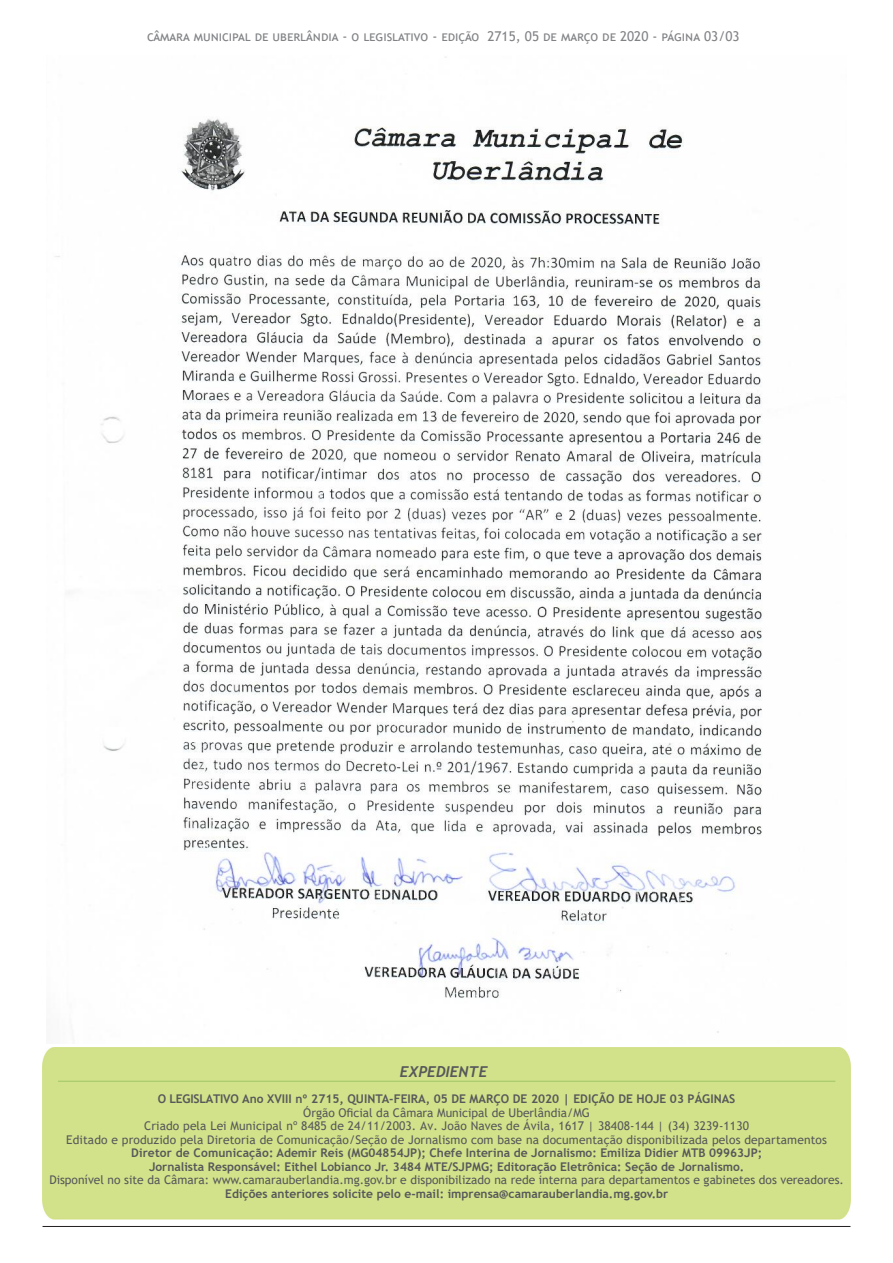
<style>
.page{position:relative;width:893px;height:1263px;background:#fff}
.page>*{position:absolute;margin:0;border:0;box-sizing:border-box;transform-origin:0 0}
.t1{font:italic 700 15px "Trebuchet";color:#57585a}
.t2{font:13.5px "Trebuchet MS";color:#808285}
.t3{font:12px/13.5px "Trebuchet MS";letter-spacing:.01em;color:#57585a;text-align:center}
.t4{font:700 12px "Trebuchet MS";color:#57585a}
.s1{font-weight:700}
</style>
<div class="page">
<hr style="left:43px;top:1226px;width:807px;height:1px;background:#231f20">
<hr style="left:58px;top:1081px;width:777px;height:1px;background:#9ec566">
<img style="left:55px;top:57px;width:707px;height:976px">
<p class="t2" style="left:147px;top:28px;width:594px">câmara municipal de uberlândia - o legislativo - edição 2715, 05 de março de 2020 - página 03/03</p>
<p class="t1" style="left:400px;top:1062px;width:90px">EXPEDIENTE</p>
<p class="t4" style="left:158px;top:1091px;width:579px">O LEGISLATIVO Ano XVIII nº 2715, QUINTA-FEIRA, 05 DE MARÇO DE 2020 | EDIÇÃO DE HOJE 03 PÁGINAS</p>
<p class="t3" style="left:303px;top:1106px;width:288px">Órgão Oficial da Câmara Municipal de Uberlândia/MG</p>
<p class="t3" style="left:144px;top:1119px;width:606px">Criado pela Lei Municipal nº 8485 de 24/11/2003. Av. João Naves de Ávila, 1617 | 38408-144 | (34) 3239-1130</p>
<p class="t3" style="left:66px;top:1133px;width:762px">Editado e produzido pela Diretoria de Comunicação/Seção de Jornalismo com base na documentação disponibilizada pelos departamentos</p>
<p class="t4" style="left:131px;top:1145px;width:632px">Diretor de Comunicação: Ademir Reis (MG04854JP); Chefe Interina de Jornalismo: Emiliza Didier MTB 09963JP;</p>
<p class="t4" style="left:149px;top:1159px;width:597px">Jornalista Responsável: Eithel Lobianco Jr. 3484 MTE/SJPMG; Editoração Eletrônica: Seção de Jornalismo.</p>
<p class="t3" style="left:49px;top:1173px;width:796px">Disponível no site da Câmara: www.camarauberlandia.mg.gov.br e disponibilizado na rede interna para departamentos e gabinetes dos vereadores.<br><span class="s1">Edições anteriores solicite pelo e-mail: imprensa@camarauberlandia.mg.gov.br</span></p>
</div>
